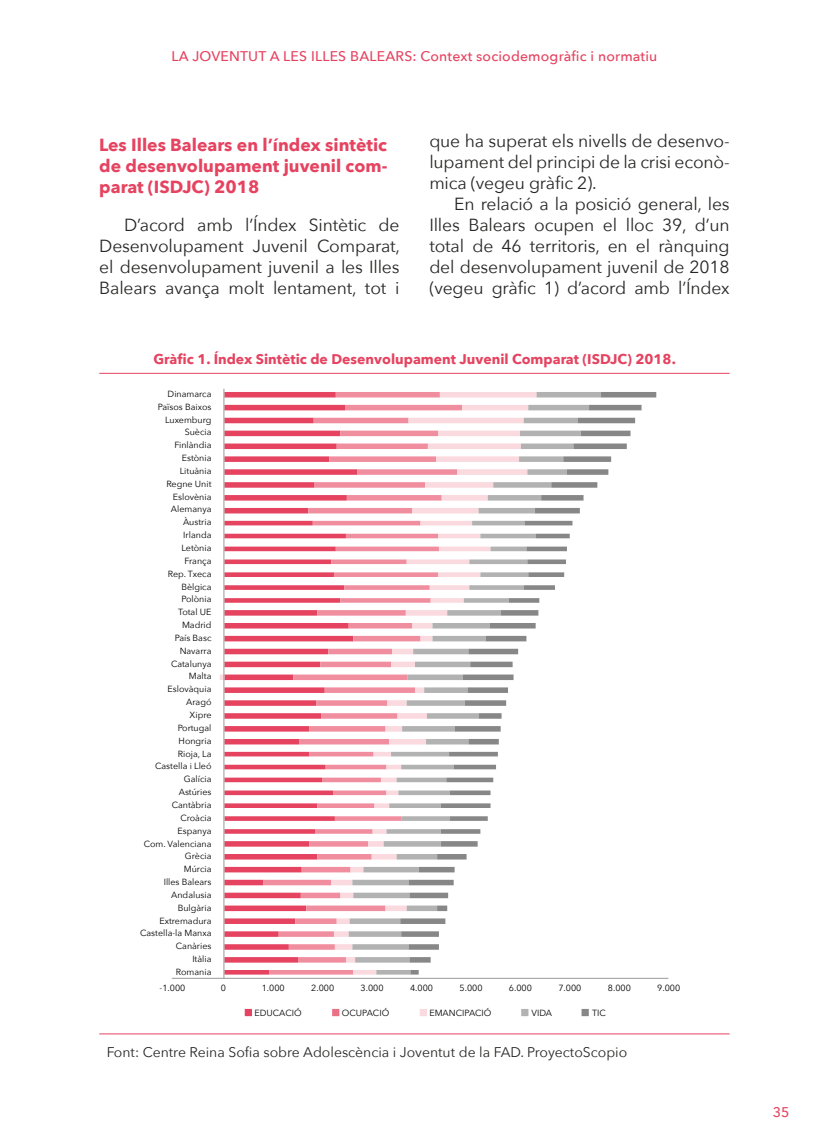
<style>
.page{position:relative;width:819px;height:1141px;background:#fff}
.page>*{position:absolute;margin:0;border:0;box-sizing:border-box;transform-origin:0 0}
.t1{font:17.5px/21px "Avenir Next";letter-spacing:-.01em;color:#262625;text-align:justify}
.t2{font:700 17.5px/21px "Avenir Next";color:#e54360;text-align:justify}
.t3{font:14px "Avenir Next";color:#262625}
.t4{font:700 14px "Avenir Next";color:#e54360}
.t5{font:500 14px "Avenir Next";letter-spacing:.015em;color:#e54360}
.t6{font:8.92px/12.8px "Avenir Next";color:#000;text-align:right}
</style>
<div class="page">
<hr style="left:99px;top:1033px;width:630px;height:1px;background:#e54360">
<hr style="left:99px;top:373px;width:630px;height:1px;background:#e54360">
<div style="left:245px;top:1009px;width:7px;height:7px;background:#e54360"></div>
<div style="left:332px;top:1009px;width:7px;height:7px;background:#eb7086"></div>
<div style="left:419px;top:1009px;width:8px;height:7px;background:#fad9df"></div>
<div style="left:521px;top:1009px;width:7px;height:7px;background:#b3b2b2"></div>
<div style="left:581px;top:1009px;width:7px;height:7px;background:#878787"></div>
<svg style="left:220px;top:392px;width:128px;height:583px"></svg>
<svg style="left:348px;top:392px;width:52px;height:583px"></svg>
<svg style="left:400px;top:392px;width:256px;height:583px"></svg>
<hr style="left:223px;top:389px;width:1px;height:590px;background:#9d9d9c">
<hr style="left:172px;top:978px;width:496px;height:1px;background:#9d9d9c">
<h2 class="t5" style="left:172px;top:44px;width:487px">LA JOVENTUT A LES ILLES BALEARS: Context sociodemogràfic i normatiu</h2>
<h1 class="t2" style="left:99px;top:135px;width:289px">Les Illes Balears en l’índex sintètic de desenvolupament juvenil com&shy;parat (ISDJC) 2018</h1>
<h1 class="t1" style="left:99px;top:214px;width:302px;text-indent:25px">D’acord amb l’Índex Sintètic de Desenvolupament Juvenil Comparat, el desenvolupament juvenil a les Illes Balears avança molt lentament, tot i</h1>
<h1 class="t1" style="left:429px;top:130px;width:302px">que ha superat els nivells de desenvo&shy;lupament del principi de la crisi econò&shy;mica (vegeu gràfic 2).</h1>
<h1 class="t1" style="left:429px;top:193px;width:302px;text-indent:25px">En relació a la posició general, les Illes Balears ocupen el lloc 39, d’un total de 46 territoris, en el rànquing del desenvolupament juvenil de 2018 (vegeu gràfic 1) d’acord amb l’Índex</h1>
<h2 class="t4" style="left:153px;top:347px;width:524px">Gràfic 1. Índex Sintètic de Desenvolupament Juvenil Comparat (ISDJC) 2018.</h2>
<p class="t6" style="left:140px;top:387px;width:73px">Dinamarca<br>Països Baixos<br>Luxemburg<br>Suècia<br>Finlàndia<br>Estònia<br>Lituània<br>Regne Unit<br>Eslovènia<br>Alemanya<br>Àustria<br>Irlanda<br>Letònia<br>França<br>Rep. Txeca<br>Bèlgica<br>Polònia<br>Total UE<br>Madrid<br>País Basc<br>Navarra<br>Catalunya<br>Malta<br>Eslovàquia<br>Aragó<br>Xipre<br>Portugal<br>Hongria<br>Rioja, La<br>Castella i Lleó<br>Galícia<br>Astúries<br>Cantàbria<br>Croàcia<br>Espanya<br>Com. Valenciana<br>Grècia<br>Múrcia<br>Illes Balears<br>Andalusia<br>Bulgària<br>Extremadura<br>Castella-la Manxa<br>Canàries<br>Itàlia<br>Romania</p>
<p class="t6" style="left:159px;top:981px;width:27px">-1.000</p>
<p class="t6" style="left:221px;top:981px;width:7px">0</p>
<p class="t6" style="left:262px;top:981px;width:25px">1.000</p>
<p class="t6" style="left:311px;top:981px;width:25px">2.000</p>
<p class="t6" style="left:360px;top:981px;width:25px">3.000</p>
<p class="t6" style="left:410px;top:981px;width:25px">4.000</p>
<p class="t6" style="left:459px;top:981px;width:25px">5.000</p>
<p class="t6" style="left:509px;top:981px;width:25px">6.000</p>
<p class="t6" style="left:558px;top:981px;width:25px">7.000</p>
<p class="t6" style="left:607px;top:981px;width:25px">8.000</p>
<p class="t6" style="left:657px;top:981px;width:25px">9.000</p>
<p class="t6" style="left:254px;top:1006px;width:49px">EDUCACIÓ</p>
<p class="t6" style="left:342px;top:1006px;width:49px">OCUPACIÓ</p>
<p class="t6" style="left:429px;top:1006px;width:64px">EMANCIPACIÓ</p>
<p class="t6" style="left:531px;top:1006px;width:22px">VIDA</p>
<p class="t6" style="left:592px;top:1006px;width:15px">TIC</p>
<h2 class="t3" style="left:107px;top:1040px;width:522px">Font: Centre Reina Sofia sobre Adolescència i Joventut de la FAD. ProyectoScopio</h2>
<h2 class="t5" style="left:772px;top:1100px;width:18px">35</h2>
</div>
